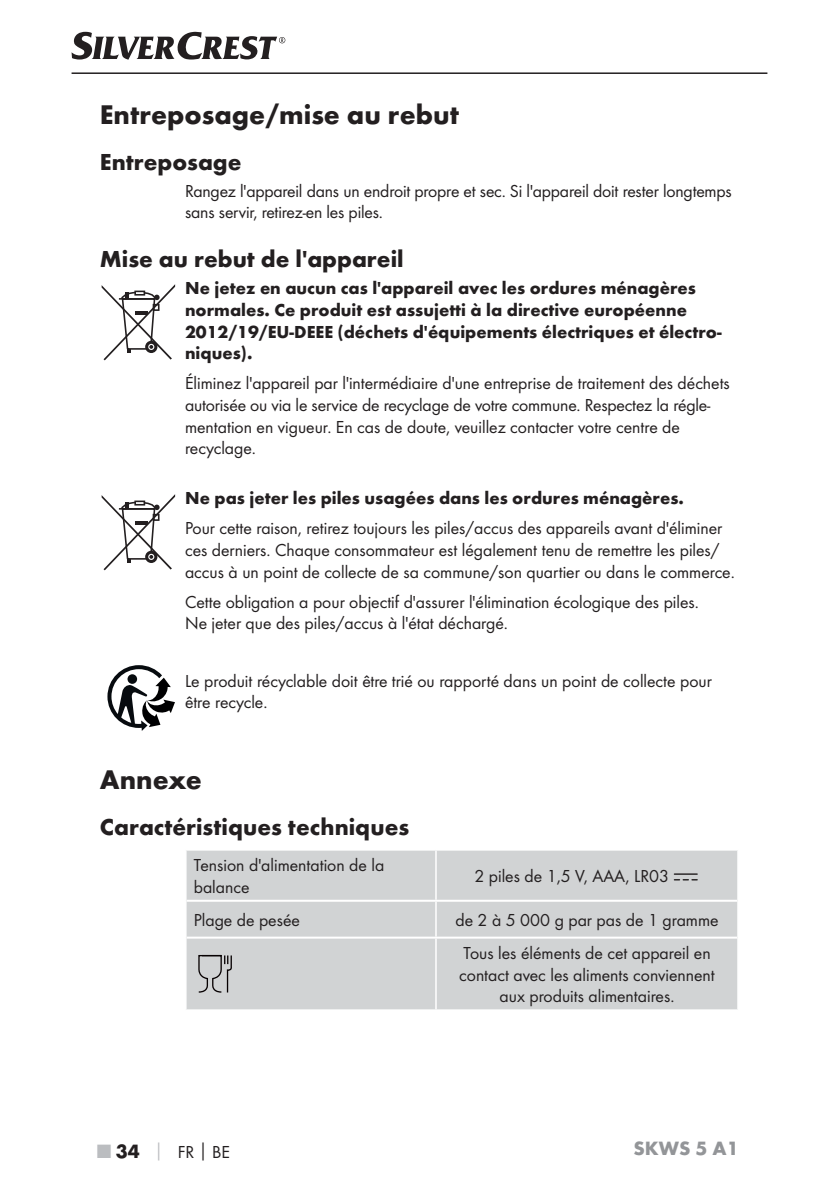
<style>
.page{position:relative;width:839px;height:1190px;background:#fff}
.page>*{position:absolute;margin:0;border:0;box-sizing:border-box;transform-origin:0 0}
.t1{font:700 28px "Futura";color:#231f20}
.t2{font:700 24px "Futura";color:#231f20}
.t3{font:700 20px "Futura";color:#939598}
.t4{font:18px/21.6px "Futura Boo";color:#231f20}
.t5{font:700 18px/21.6px "Futura";color:#231f20}
.s1{font-family:"Futura";font-weight:700;font-size:20px;color:#bbbdc0}
.s2{font-family:"Futura";font-weight:700;font-size:20px}
.s3{font-family:"Futura";font-weight:700;color:#bbbdc0}
</style>
<div class="page">
<hr style="left:71px;top:72px;width:696px;height:2px;background:#231f20">
<svg style="left:71px;top:32px;width:214px;height:28px"></svg>
<div style="left:186px;top:850px;width:550px;height:159px;background:#d1d3d4"></div>
<hr style="left:186px;top:936px;width:550px;height:2px;background:#fff">
<hr style="left:435px;top:938px;width:1px;height:71px;background:#fff">
<hr style="left:435px;top:850px;width:1px;height:49px;background:#fff">
<hr style="left:186px;top:899px;width:249px;height:2px;background:#fff">
<hr style="left:435px;top:901px;width:1px;height:35px;background:#fff">
<hr style="left:435px;top:899px;width:301px;height:2px;background:#fff">
<svg style="left:674px;top:873px;width:22px;height:7px"></svg>
<svg style="left:197px;top:954px;width:35px;height:39px"></svg>
<svg style="left:102px;top:284px;width:73px;height:76px"></svg>
<svg style="left:102px;top:494px;width:73px;height:76px"></svg>
<svg style="left:107px;top:665px;width:68px;height:66px"></svg>
<h1 class="t1" style="left:100px;top:103px;width:360px">Entreposage/mise au rebut</h1>
<h2 class="t2" style="left:100px;top:152px;width:143px">Entreposage</h2>
<p class="t4" style="left:185px;top:181px;width:548px">Rangez l'appareil dans un endroit propre et sec. Si l'appareil doit rester longtemps sans servir, retirez-en les piles.</p>
<h2 class="t2" style="left:100px;top:250px;width:305px">Mise au rebut de l'appareil</h2>
<p class="t5" style="left:185px;top:279px;width:537px">Ne jetez en aucun cas l'appareil avec les ordures ménagères normales. Ce produit est assujetti à la directive européenne 2012/19/EU-DEEE (déchets d'équipements électriques et électro&shy;niques).</p>
<p class="t4" style="left:185px;top:373px;width:546px">Éliminez l'appareil par l'intermédiaire d'une entreprise de traitement des déchets autorisée ou via le service de recyclage de votre commune. Respectez la régle&shy;mentation en vigueur. En cas de doute, veuillez contacter votre centre de recyclage.</p>
<p class="t5" style="left:185px;top:489px;width:500px">Ne pas jeter les piles usagées dans les ordures ménagères.</p>
<p class="t4" style="left:185px;top:518px;width:551px">Pour cette raison, retirez toujours les piles/accus des appareils avant d'éliminer ces derniers. Chaque consommateur est légalement tenu de remettre les piles/ accus à un point de collecte de sa commune/son quartier ou dans le commerce.</p>
<p class="t4" style="left:185px;top:592px;width:515px">Cette obligation a pour objectif d'assurer l'élimination écologique des piles.<br>Ne jeter que des piles/accus à l'état déchargé.</p>
<p class="t4" style="left:185px;top:671px;width:528px">Le produit récyclable doit être trié ou rapporté dans un point de collecte pour être recycle.</p>
<h1 class="t1" style="left:100px;top:768px;width:103px">Annexe</h1>
<h2 class="t2" style="left:100px;top:817px;width:310px">Caractéristiques techniques</h2>
<p class="t4" style="left:194px;top:855px;width:192px">Tension d'alimentation de la balance</p>
<p class="t4" style="left:474px;top:866px;width:196px">2 piles de 1,5 V, AAA, LR03</p>
<p class="t4" style="left:194px;top:910px;width:107px">Plage de pesée</p>
<p class="t4" style="left:455px;top:904px;width:264px;line-height:33.2px;text-align:center">de 2 à 5 000 g par pas de 1 gramme<br>Tous les éléments de cet appareil en</p>
<p class="t4" style="left:459px;top:965px;width:257px;text-align:center">contact avec les aliments conviennent aux produits alimentaires.</p>
<p class="t4" style="left:97px;top:1141px;width:134px"><span class="s1">■</span> <span class="s2">34</span> <span class="s3">│</span> FR│BE</p>
<p class="t3" style="left:633px;top:1140px;width:107px">SKWS 5 A1</p>
</div>
